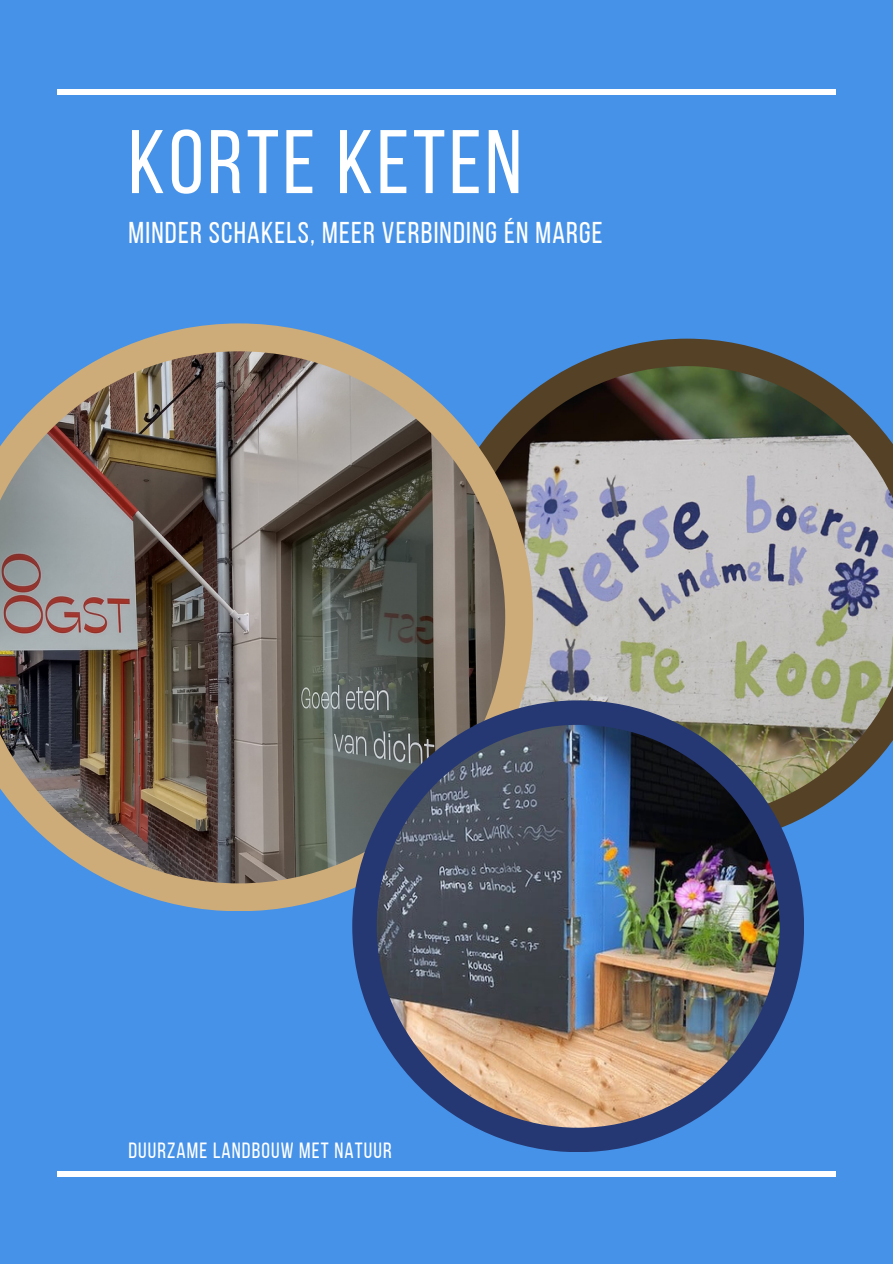
<style>
.page{position:relative;width:893px;height:1264px;background:#fff}
.page>*{position:absolute;margin:0;border:0;box-sizing:border-box;transform-origin:0 0}
.t1{font:90px "Bebas Neue";letter-spacing:.04em;color:#fff}
.t2{font:30px "Bebas Neue";letter-spacing:.04em;color:#fff}
.t3{font:21.9px "Bebas Neue";letter-spacing:.05em;color:#fff}
</style>
<div class="page">
<div style="left:0;top:0;width:892px;height:1263px;background:#4692e8"></div>
<svg style="left:572px;top:338px;width:231px;height:506px;fill:#544126"></svg>
<img style="left:533px;top:366px;width:359px;height:452px">
<svg style="left:113px;top:323px;width:420px;height:588px;fill:#c5ac79"></svg>
<img style="left:0;top:351px;width:505px;height:532px">
<div style="left:352px;top:700px;width:452px;height:452px;background:#263873;border-radius:50%"></div>
<img style="left:376px;top:725px;width:403px;height:402px;border-radius:50%">
<div style="left:57px;top:89px;width:778px;height:6px;background:#fff"></div>
<div style="left:57px;top:1171px;width:778px;height:5px;background:#fff"></div>
<p class="t1" style="left:128px;top:126px;width:395px">KORTE KETEN</p>
<p class="t2" style="left:129px;top:220px;width:475px">MINDER SCHAKELS, MEER VERBINDING ÉN MARGE</p>
<p class="t3" style="left:128px;top:1141px;width:265px">DUURZAME LANDBOUW MET NATUUR</p>
</div>
